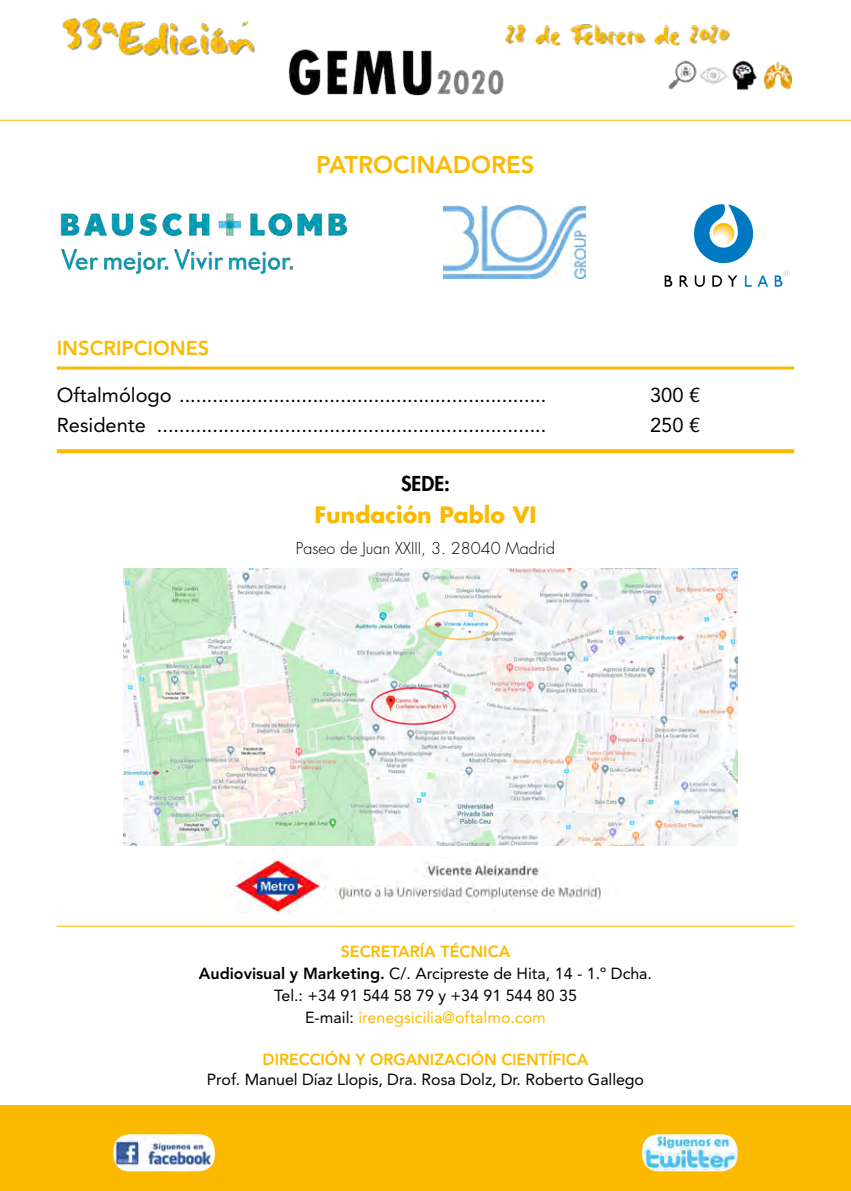
<style>
.page{position:relative;width:851px;height:1191px;background:#fff}
.page>*{position:absolute;margin:0;border:0;box-sizing:border-box;transform-origin:0 0}
.t1{font:800 24px "Avenir LT Std";color:#fbba00}
.t2{font:700 22px "Futura Std";color:#fbba00}
.t3{font:20px "Avenir LT Std";color:#000}
.t4{font:800 20px "Avenir LT Std";color:#fbba00}
.t5{font:800 20px "Futura Std";color:#000}
.t6{font:16px/22px "Avenir LT Std";color:#000;text-align:center}
.t7{font:800 16px "Avenir LT Std";letter-spacing:-.005em;color:#fbba00}
.t8{font:300 16px "Futura Std";color:#000}
.s1{font-weight:800;color:#fbba00}
.s2{font-weight:800}
.s3{color:#fbba00}
</style>
<div class="page">
<img style="left:62px;top:18px;width:730px;height:78px">
<hr style="left:0;top:120px;width:850px;height:1px;background:#fbba00">
<hr style="left:57px;top:366px;width:737px;height:3px;background:#fbba00">
<svg style="left:57px;top:449px;width:737px;height:4px;background:#fbbe0f"></svg>
<div style="left:0;top:1106px;width:850px;height:85px;background:#fbba00"></div>
<img style="left:642px;top:1134px;width:95px;height:37px">
<img style="left:113px;top:1134px;width:102px;height:37px">
<img style="left:229px;top:858px;width:372px;height:55px">
<img style="left:123px;top:568px;width:614px;height:277px">
<hr style="left:57px;top:926px;width:737px;height:1px;background:#fbba00">
<img style="left:443px;top:206px;width:142px;height:72px">
<svg style="left:664px;top:275px;width:8px;height:12px"></svg>
<svg style="left:679px;top:275px;width:9px;height:12px"></svg>
<svg style="left:694px;top:275px;width:10px;height:12px"></svg>
<svg style="left:712px;top:275px;width:25px;height:12px"></svg>
<svg style="left:744px;top:275px;width:7px;height:12px"></svg>
<svg style="left:757px;top:275px;width:11px;height:12px"></svg>
<svg style="left:774px;top:270px;width:15px;height:17px"></svg>
<svg style="left:694px;top:204px;width:60px;height:60px"></svg>
<img style="left:60px;top:213px;width:287px;height:61px">
<h1 class="t1" style="left:316px;top:150px;width:220px">PATROCINADORES</h1>
<p class="t4" style="left:57px;top:336px;width:154px">INSCRIPCIONES</p>
<p class="t3" style="left:57px;top:384px;width:491px">Oftalmólogo ..................................................................</p>
<p class="t3" style="left:650px;top:384px;width:52px">300 €</p>
<p class="t3" style="left:57px;top:414px;width:491px">Residente ......................................................................</p>
<p class="t3" style="left:650px;top:414px;width:52px">250 €</p>
<p class="t5" style="left:401px;top:471px;width:50px">SEDE:</p>
<h2 class="t2" style="left:314px;top:500px;width:224px">Fundación Pablo VI</h2>
<p class="t8" style="left:296px;top:538px;width:260px">Paseo de Juan XXIII, 3. 28040 Madrid</p>
<p class="t6" style="left:199px;top:941px;width:454px"><span class="s1">SECRETARÍA TÉCNICA<br></span><span class="s2">Audiovisual y Marketing.</span> C/. Arcipreste de Hita, 14 - 1.º Dcha.<br>Tel.: +34 91 544 58 79 y +34 91 544 80 35<br>E-mail: <span class="s3">irenegsicilia@oftalmo.com</span></p>
<p class="t7" style="left:262px;top:1049px;width:327px">DIRECCIÓN Y ORGANIZACIÓN CIENTÍFICA</p>
<p class="t6" style="left:207px;top:1068px;width:438px">Prof. Manuel Díaz Llopis, Dra. Rosa Dolz, Dr. Roberto Gallego</p>
</div>
